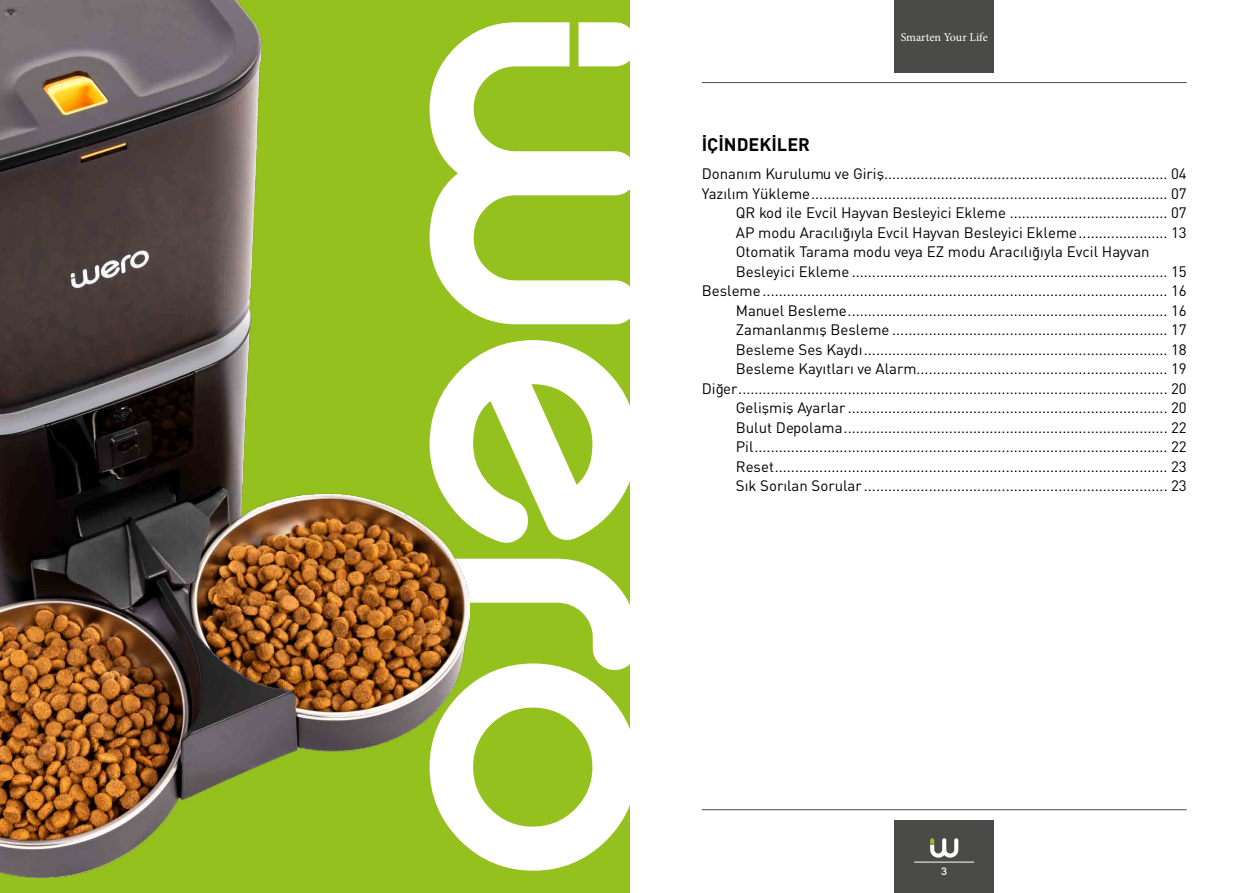
<style>
.page{position:relative;width:1259px;height:893px;background:#fff}
.page>*{position:absolute;margin:0;border:0;box-sizing:border-box;transform-origin:0 0}
.t1{font:18px "DINT Bold Tr";color:#000}
.t2{font:15px "DIN Tr";color:#000}
.t3{font:12px "Minion Pro";letter-spacing:-.005em;color:#fff}
.t4{font:500 12px "TT Commons";color:#fff}
</style>
<div class="page">
<div style="left:894px;top:821px;width:100px;height:72px;background:#4a4a49"></div>
<div style="left:894px;top:0;width:100px;height:72px;background:#4a4a49"></div>
<svg style="left:930px;top:838px;width:28px;height:20px"></svg>
<hr style="left:914px;top:862px;width:60px;height:1px;background:#fff">
<hr style="left:702px;top:82px;width:484px;height:1px;background:#4a4a49">
<hr style="left:702px;top:809px;width:484px;height:1px;background:#4a4a49">
<div style="left:0;top:0;width:629px;height:893px;background:#95c11f"></div>
<svg style="left:470px;top:340px;width:160px;height:203px"></svg>
<svg style="left:470px;top:559px;width:160px;height:312px"></svg>
<svg style="left:470px;top:22px;width:160px;height:302px"></svg>
<img style="left:0;top:0;width:470px;height:877px">
<p class="t3" style="left:900px;top:29px;width:89px">Smarten Your Life</p>
<p class="t1" style="left:702px;top:133px;width:110px">İÇİNDEKİLER</p>
<p class="t2" style="left:702px;top:164px;width:486px">Donanım Kurulumu ve Giriş...................................................................... 04</p>
<p class="t2" style="left:702px;top:184px;width:486px">Yazılım Yükleme........................................................................................ 07</p>
<p class="t2" style="left:736px;top:203px;width:452px">QR kod ile Evcil Hayvan Besleyici Ekleme ....................................... 07</p>
<p class="t2" style="left:736px;top:223px;width:452px">AP modu Aracılığıyla Evcil Hayvan Besleyici Ekleme...................... 13</p>
<p class="t2" style="left:736px;top:242px;width:415px">Otomatik Tarama modu veya EZ modu Aracılığıyla Evcil Hayvan</p>
<p class="t2" style="left:736px;top:262px;width:452px">Besleyici Ekleme .............................................................................. 15</p>
<p class="t2" style="left:702px;top:281px;width:486px">Besleme.................................................................................................... 16</p>
<p class="t2" style="left:736px;top:301px;width:452px">Manuel Besleme............................................................................... 16</p>
<p class="t2" style="left:736px;top:320px;width:452px">Zamanlanmış Besleme .................................................................... 17</p>
<p class="t2" style="left:736px;top:340px;width:452px">Besleme Ses Kaydı........................................................................... 18</p>
<p class="t2" style="left:736px;top:359px;width:452px">Besleme Kayıtları ve Alarm.............................................................. 19</p>
<p class="t2" style="left:702px;top:379px;width:486px">Diğer.......................................................................................................... 20</p>
<p class="t2" style="left:736px;top:398px;width:452px">Gelişmiş Ayarlar ............................................................................... 20</p>
<p class="t2" style="left:736px;top:418px;width:452px">Bulut Depolama................................................................................ 22</p>
<p class="t2" style="left:736px;top:437px;width:452px">Pil...................................................................................................... 22</p>
<p class="t2" style="left:736px;top:457px;width:452px">Reset................................................................................................. 23</p>
<p class="t2" style="left:736px;top:476px;width:452px">Sık Sorılan Sorular ........................................................................... 23</p>
<p class="t4" style="left:941px;top:864px;width:7px">3</p>
</div>
